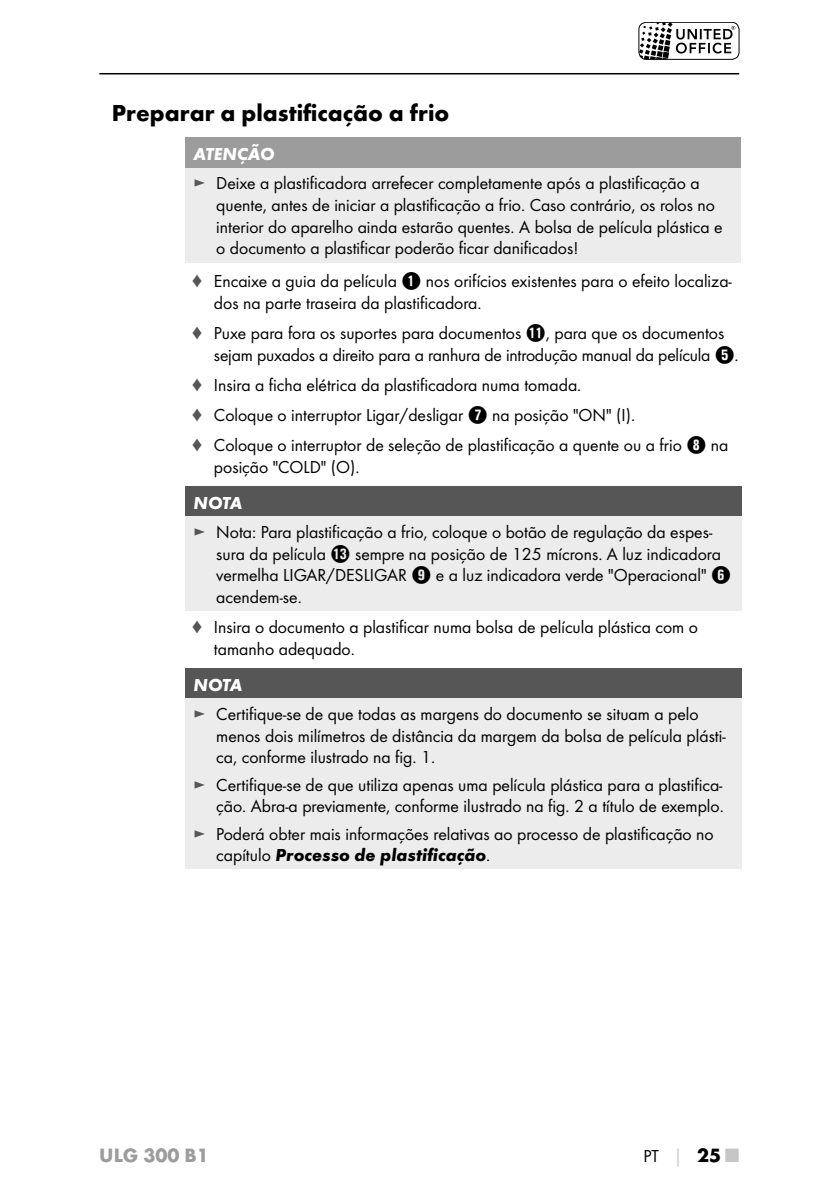
<style>
.page{position:relative;width:840px;height:1191px;background:#fff}
.page>*{position:absolute;margin:0;border:0;box-sizing:border-box;transform-origin:0 0}
.t1{font:700 24px "Futura";color:#000}
.t2{font:700 20px "Futura";color:#9c9c9c}
.t3{font:18px/21.6px "Futura Boo";color:#000}
.t4{font:italic 700 18px "Futura";color:#000}
.t5{font:italic 700 18px "Futura";letter-spacing:-.005em;color:#fff}
.s1{color:#565656}
.s2{font-family:"Hako PI Nummern";font-size:20px}
.s3{font-family:"Futura Boo";font-weight:400;font-style:normal}
.s4{font-family:"Futura";font-weight:700;color:#c6c6c6}
.s5{font-family:"Futura";font-weight:700;font-size:20px}
.s6{font-family:"Futura";font-weight:700;font-size:20px;color:#c6c6c6}
</style>
<div class="page">
<svg style="left:638px;top:22px;width:96px;height:36px"></svg>
<div style="left:638px;top:22px;width:100px;height:38px;border:1px solid #000;border-radius:7px"></div>
<hr style="left:99px;top:73px;width:639px;height:1px;background:#000">
<div style="left:185px;top:138px;width:555px;height:30px;background:#9c9c9c"></div>
<div style="left:185px;top:168px;width:555px;height:94px;background:#ececec"></div>
<div style="left:185px;top:486px;width:557px;height:31px;background:#565656"></div>
<div style="left:185px;top:517px;width:557px;height:94px;background:#ececec"></div>
<div style="left:185px;top:668px;width:557px;height:30px;background:#565656"></div>
<div style="left:185px;top:698px;width:557px;height:171px;background:#ececec"></div>
<h1 class="t1" style="left:112px;top:98px;width:339px">Preparar a plastificação a frio</h1>
<p class="t5" style="left:193px;top:143px;width:82px">ATENÇÃO</p>
<p class="t3" style="left:216px;top:172px;width:507px;text-indent:-23px"><span class="s1">►</span> Deixe a plastificadora arrefecer completamente após a plastificação a quente, antes de iniciar a plastificação a frio. Caso contrário, os rolos no interior do aparelho ainda estarão quentes. A bolsa de película plástica e o documento a plastificar poderão ficar danificados!</p>
<p class="t3" style="left:214px;top:270px;width:519px;text-indent:-23px"><span class="s1">♦</span> Encaixe a guia da película <span class="s2">1</span> nos orifícios existentes para o efeito localiza&shy;dos na parte traseira da plastificadora.</p>
<p class="t3" style="left:214px;top:322px;width:523px;text-indent:-23px"><span class="s1">♦</span> Puxe para fora os suportes para documentos <span class="s2">q</span>, para que os documentos sejam puxados a direito para a ranhura de introdução manual da película <span class="s2">5</span>.</p>
<p class="t3" style="left:191px;top:370px;width:538px;line-height:30.2px"><span class="s1">♦</span> Insira a ficha elétrica da plastificadora numa tomada.<br><span class="s1">♦</span> Coloque o interruptor Ligar/desligar <span class="s2">7</span> na posição "ON" (I).<br><span class="s1">♦</span> Coloque o interruptor de seleção de plastificação a quente ou a frio <span class="s2">8</span> na</p>
<p class="t3" style="left:214px;top:456px;width:145px">posição "COLD" (O).</p>
<p class="t5" style="left:193px;top:491px;width:50px">NOTA</p>
<p class="t3" style="left:216px;top:521px;width:516px;text-indent:-23px"><span class="s1">►</span> Nota: Para plastificação a frio, coloque o botão de regulação da espes&shy;sura da película <span class="s2">e</span> sempre na posição de 125 mícrons. A luz indicadora vermelha LIGAR/DESLIGAR <span class="s2">9</span> e a luz indicadora verde "Operacional" <span class="s2">6 </span>acendem-se.</p>
<p class="t3" style="left:214px;top:616px;width:485px;text-indent:-23px"><span class="s1">♦</span> Insira o documento a plastificar numa bolsa de película plástica com o tamanho adequado.</p>
<p class="t5" style="left:193px;top:673px;width:50px">NOTA</p>
<p class="t3" style="left:216px;top:703px;width:510px;text-indent:-23px"><span class="s1">►</span> Certifique-se de que todas as margens do documento se situam a pelo menos dois milímetros de distância da margem da bolsa de película plásti&shy;ca, conforme ilustrado na fig. 1.</p>
<p class="t3" style="left:193px;top:773px;width:530px;text-align:right"><span class="s1">►</span> Certifique-se de que utiliza apenas uma película plástica para a plastifica&shy;ção. Abra-a previamente, conforme ilustrado na fig. 2 a título de exemplo.</p>
<p class="t3" style="left:193px;top:822px;width:521px"><span class="s1">►</span> Poderá obter mais informações relativas ao processo de plastificação no</p>
<p class="t4" style="left:216px;top:844px;width:273px"><span class="s3">capítulo</span> Processo de plastificação<span class="s3">.</span></p>
<p class="t2" style="left:99px;top:1143px;width:111px">ULG 300 B1</p>
<p class="t3" style="left:643px;top:1145px;width:97px">PT <span class="s4">│</span> <span class="s5">25</span> <span class="s6">■</span></p>
</div>
